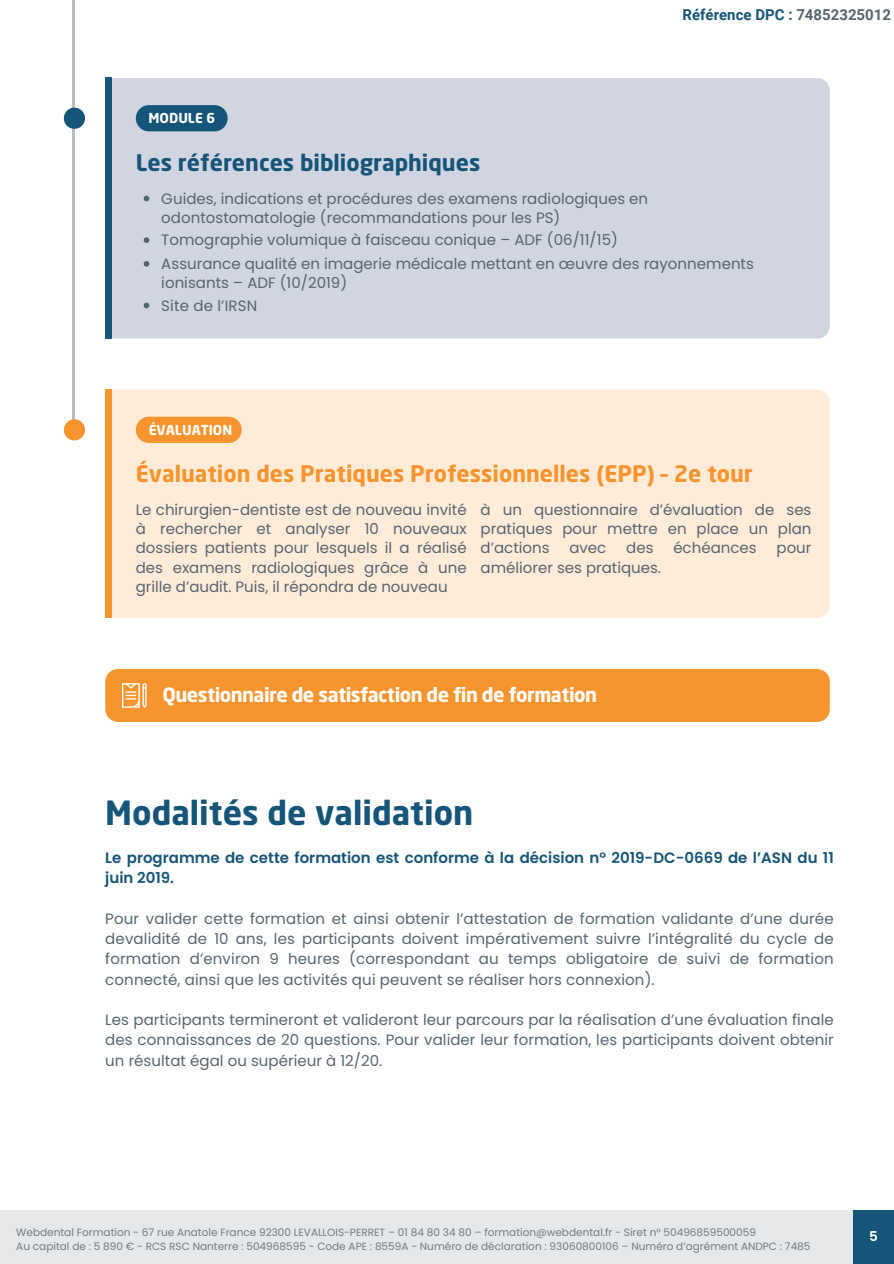
<style>
.page{position:relative;width:894px;height:1264px;background:#fff}
.page>*{position:absolute;margin:0;border:0;box-sizing:border-box;transform-origin:0 0}
.t1{font:700 33px "Neo Sans Std";color:#16557a}
.t2{font:700 22.5px "Neo Sans Std";color:#f8942d}
.t3{font:700 22.5px "Neo Sans Std";color:#16557a}
.t4{font:700 19.5px "Neo Sans Std";letter-spacing:-.03em;color:#fff}
.t5{font:15px/19.2px "Poppins";color:#57646e;text-align:justify}
.t6{font:600 15px/20.2px "Poppins";color:#16557a}
.t7{font:700 15px "Roboto";color:#16557a}
.t8{font:700 13.5px "Neo Sans Std";color:#fff}
.t9{font:600 13.5px "Poppins";color:#fff}
.t10{font:10.5px "Poppins";color:#717a83}
.s1{color:#57646e}
</style>
<div class="page">
<hr style="left:73px;top:0;width:1px;height:429px;background:#bcbec0">
<div style="left:64px;top:108px;width:21px;height:21px;background:#16557a;border-radius:50%"></div>
<div style="left:64px;top:419px;width:21px;height:21px;background:#f8942d;border-radius:50%"></div>
<div style="left:111px;top:78px;width:718px;height:260px;background:#d1d5e0"></div>
<div style="left:105px;top:78px;width:6px;height:260px;background:#16557a"></div>
<div style="left:136px;top:105px;width:91px;height:26px;background:#16557a;border-radius:13px"></div>
<div style="left:105px;top:669px;width:724px;height:53px;background:#f8942d;border-radius:13px"></div>
<svg style="left:122px;top:683px;width:25px;height:25px"></svg>
<div style="left:0;top:1210px;width:893px;height:53px;background:#e6e7e8"></div>
<div style="left:853px;top:1210px;width:40px;height:53px;background:#16557a"></div>
<svg style="left:144px;top:196px;width:5px;height:5px"></svg>
<svg style="left:144px;top:237px;width:5px;height:6px"></svg>
<svg style="left:144px;top:261px;width:5px;height:6px"></svg>
<svg style="left:144px;top:303px;width:5px;height:5px"></svg>
<div style="left:111px;top:389px;width:718px;height:229px;background:#ffecd8"></div>
<div style="left:105px;top:389px;width:6px;height:229px;background:#f8942d"></div>
<div style="left:136px;top:417px;width:106px;height:26px;background:#f8942d;border-radius:13px"></div>
<div style="left:253px;top:409px;width:71px;height:46px;background:#ffecd8"></div>
<h3 class="t8" style="left:148px;top:112px;width:68px">MODULE 6</h3>
<h6 class="t3" style="left:136px;top:154px;width:346px">Les références bibliographiques</h6>
<h1 class="t7" style="left:682px;top:6px;width:210px">Référence DPC : <span class="s1">74852325012</span></h1>
<p class="t5" style="left:161px;top:189px;width:488px">Guides, indications et procédures des examens radiologiques en odontostomatologie (recommandations pour les PS)</p>
<p class="t5" style="left:161px;top:230px;width:458px">Tomographie volumique à faisceau conique – ADF (06/11/15)</p>
<p class="t5" style="left:161px;top:254px;width:594px">Assurance qualité en imagerie médicale mettant en œuvre des rayonnements ionisants – ADF (10/2019)</p>
<p class="t5" style="left:161px;top:296px;width:97px">Site de l’IRSN</p>
<p class="t8" style="left:149px;top:424px;width:85px">ÉVALUATION</p>
<p class="t2" style="left:136px;top:465px;width:618px">Évaluation des Pratiques Professionnelles (EPP) – 2e tour</p>
<h6 class="t5" style="left:136px;top:500px;width:332px">Le chirurgien-dentiste est de nouveau invité à rechercher et analyser 10 nouveaux dossiers patients pour lesquels il a réalisé des examens radiologiques grâce à une grille d’audit. Puis, il répondra de nouveau</h6>
<p class="t5" style="left:480px;top:500px;width:332px">à un questionnaire d’évaluation de ses pratiques pour mettre en place un plan d’actions</p>
<p class="t5" style="left:569px;top:538px;width:38px">avec</p>
<p class="t5" style="left:626px;top:538px;width:29px">des</p>
<p class="t5" style="left:673px;top:538px;width:85px">échéances</p>
<p class="t5" style="left:776px;top:538px;width:36px">pour</p>
<p class="t5" style="left:480px;top:557px;width:182px">améliorer ses pratiques.</p>
<h5 class="t4" style="left:162px;top:686px;width:436px">Questionnaire de satisfaction de fin de formation</h5>
<h6 class="t1" style="left:105px;top:800px;width:369px">Modalités de validation</h6>
<h4 class="t6" style="left:105px;top:847px;width:729px">Le programme de cette formation est conforme à la décision n° 2019-DC-0669 de l’ASN du 11 juin 2019.</h4>
<h2 class="t5" style="left:105px;top:908px;width:729px;line-height:20.2px">Pour valider cette formation et ainsi obtenir l’attestation de formation validante d’une durée devalidité de 10 ans, les participants doivent impérativement suivre l’intégralité du cycle de formation d’environ 9 heures (correspondant au temps obligatoire de suivi de formation connecté, ainsi que les activités qui peuvent se réaliser hors connexion).</h2>
<h6 class="t5" style="left:105px;top:1009px;width:729px;line-height:20.2px">Les participants termineront et valideront leur parcours par la réalisation d’une évaluation finale des connaissances de 20 questions. Pour valider leur formation, les participants doivent obtenir un résultat égal ou supérieur à 12/20.</h6>
<h5 class="t10" style="left:16px;top:1225px;width:741px">Webdental Formation - 67 rue Anatole France 92300 LEVALLOIS-PERRET – 01 84 80 34 80 – formation@webdental.fr - Siret n° 50496859500059</h5>
<h4 class="t10" style="left:16px;top:1238px;width:795px">Au capital de : 5 890 € - RCS RSC Nanterre : 504968595 - Code APE : 8559A - Numéro de déclaration : 93060800106 – Numéro d’agrément ANDPC : 7485</h4>
<h2 class="t9" style="left:868px;top:1226px;width:10px">5</h2>
</div>
